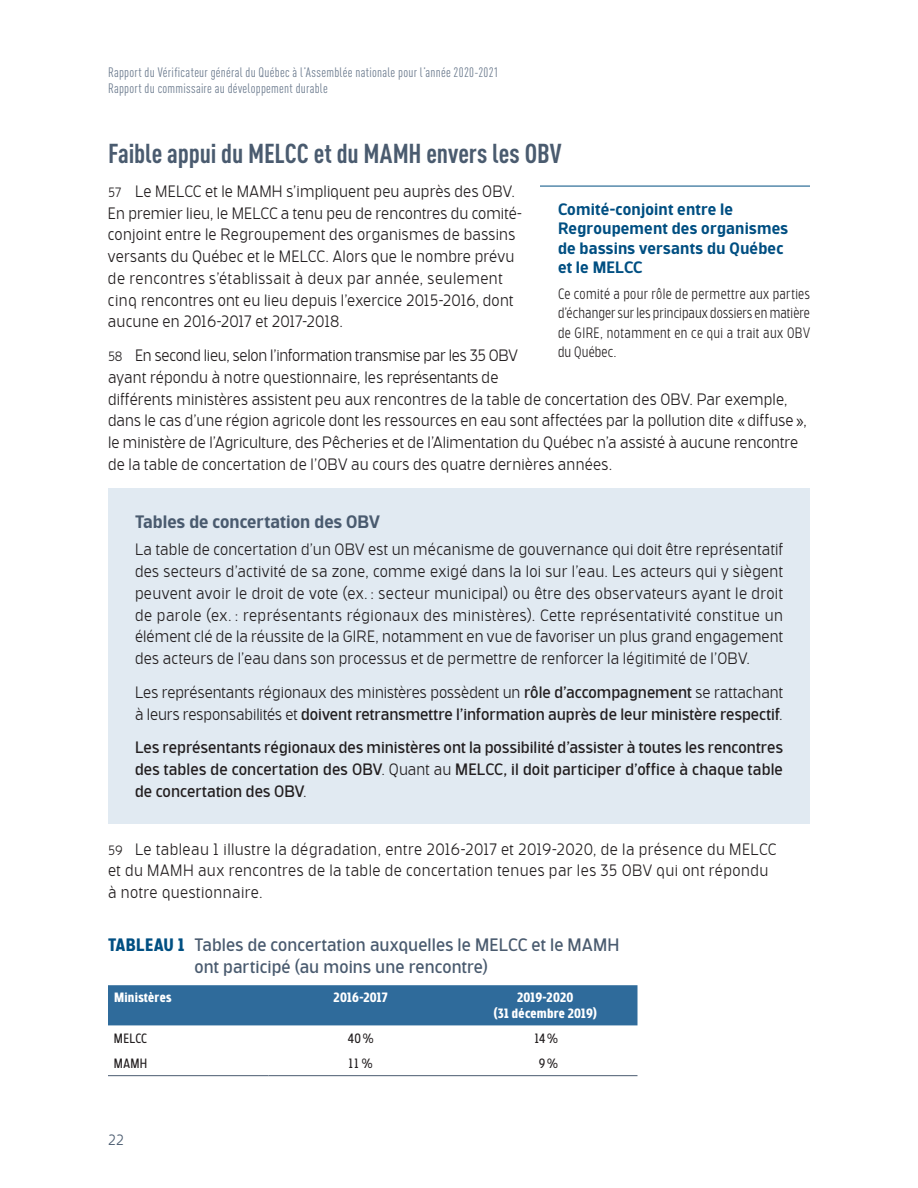
<style>
.page{position:relative;width:918px;height:1188px;background:#fff}
.page>*{position:absolute;margin:0;border:0;box-sizing:border-box;transform-origin:0 0}
.t1{font:700 condensed 27px "DIN Offc";letter-spacing:-.005em;color:#4a5b6f}
.t2{font:18px/22.5px "Bosphorus 50 Normal 53";letter-spacing:.005em;color:#4a5b6f}
.t3{font:500 18px "Bosphorus 50 Normal 54";color:#4a5b6f}
.t4{font:300 16.5px/21.8px "Bosphorus 50 Normal 52";letter-spacing:.01em;color:#231f20}
.t5{font:16.5px/33.8px "Bosphorus 50 Normal 53";color:#231f20}
.t6{font:500 16.5px/19.5px "Bosphorus 50 Normal 54";letter-spacing:.01em;color:#004f82}
.t7{font:300 15px/19.5px "Bosphorus 40 Condensed 42";letter-spacing:.025em;color:#231f20;text-align:justify}
.t8{font:300 15px "Bosphorus 50 Normal 52";color:#4a5b6f}
.t9{font:condensed 13.5px/16.2px "DIN Offc";letter-spacing:.02em;color:#6d7c8f}
.t10{font:700 13.5px/15.8px "Bosphorus 40 Condensed 45";letter-spacing:.015em;color:#fff;text-align:center}
.t11{font:13.5px "Bosphorus 40 Condensed 43";letter-spacing:.02em;color:#231f20}
.s1{font-size:13.5px}
.s2{font-family:"Bosphorus 50 Normal 53";font-weight:400}
.s3{font-family:"Bosphorus 50 Normal 52";font-weight:300}
.s4{font-family:"Bosphorus 40 Condensed 45";font-weight:700;color:#004f82}
</style>
<div class="page">
<div style="left:108px;top:489px;width:702px;height:55px;background:#e1eaf2"></div>
<div style="left:108px;top:531px;width:702px;height:149px;background:#e1eaf2"></div>
<div style="left:108px;top:674px;width:702px;height:62px;background:#e1eaf2"></div>
<div style="left:108px;top:729px;width:702px;height:95px;background:#e1eaf2"></div>
<div style="left:108px;top:985px;width:530px;height:40px;background:#2f6b9b"></div>
<hr style="left:108px;top:1075px;width:160px;height:1px;background:#4a5b6f">
<hr style="left:268px;top:1075px;width:185px;height:1px;background:#4a5b6f">
<hr style="left:453px;top:1075px;width:185px;height:1px;background:#4a5b6f">
<hr style="left:540px;top:186px;width:270px;height:1px;background:#004f82">
<p class="t9" style="left:108px;top:64px;width:392px">Rapport du Vérificateur général du Québec à l’Assemblée nationale pour l’année 2020-2021<br>Rapport du commissaire au développement durable</p>
<h1 class="t1" style="left:108px;top:137px;width:455px">Faible appui du MELCC et du MAMH envers les OBV</h1>
<p class="t4" style="left:108px;top:181px;width:415px"><span class="s1">57</span> Le MELCC et le MAMH s’impliquent peu auprès des OBV.<br>En premier lieu, le MELCC a tenu peu de rencontres du comité&shy;conjoint entre le Regroupement des organismes de bassins versants du Québec et le MELCC. Alors que le nombre prévu de rencontres s’établissait à deux par année, seulement cinq rencontres ont eu lieu depuis l’exercice 2015-2016, dont aucune en 2016-2017 et 2017‑2018.</p>
<p class="t4" style="left:108px;top:345px;width:701px"><span class="s1">58</span> En second lieu, selon l’information transmise par les 35 OBV<br>ayant répondu à notre questionnaire, les représentants de<br>différents ministères assistent peu aux rencontres de la table de concertation des OBV. Par exemple, dans le cas d’une région agricole dont les ressources en eau sont affectées par la pollution dite « diffuse », le ministère de l’Agriculture, des Pêcheries et de l’Alimentation du Québec n’a assisté à aucune rencontre de la table de concertation de l’OBV au cours des quatre dernières années.</p>
<p class="t6" style="left:558px;top:200px;width:232px">Comité-conjoint entre le<br>Regroupement des organismes de bassins versants du Québec et le MELCC</p>
<p class="t7" style="left:558px;top:284px;width:254px">Ce comité a pour rôle de permettre aux parties d’échanger sur les principaux dossiers en matière de GIRE, notamment en ce qui a trait aux OBV du Québec.</p>
<p class="t3" style="left:135px;top:511px;width:246px">Tables de concertation des OBV</p>
<p class="t4" style="left:135px;top:539px;width:650px;text-align:justify">La table de concertation d’un OBV est un mécanisme de gouvernance qui doit être représentatif des secteurs d’activité de sa zone, comme exigé dans la loi sur l’eau. Les acteurs qui y siègent peuvent avoir le droit de vote (ex. : secteur municipal) ou être des observateurs ayant le droit de parole (ex. : représentants régionaux des ministères). Cette représentativité constitue un élément clé de la réussite de la GIRE, notamment en vue de favoriser un plus grand engagement des acteurs de l’eau dans son processus et de permettre de renforcer la légitimité de l’OBV.</p>
<p class="t4" style="left:135px;top:682px;width:649px">Les représentants régionaux des ministères possèdent un <span class="s2">rôle d’accompagnement</span> se rattachant</p>
<p class="t5" style="left:135px;top:698px;width:650px"><span class="s3">à leurs responsabilités et</span> doivent retransmettre l’information auprès de leur ministère respectif<span class="s3">.<br></span>Les représentants régionaux des ministères ont la possibilité d’assister à toutes les rencontres</p>
<p class="t5" style="left:135px;top:759px;width:649px;line-height:21.8px">des tables de concertation des OBV<span class="s3">. Quant au</span> MELCC, il doit participer d’office à chaque table de concertation des OBV<span class="s3">.</span></p>
<p class="t4" style="left:108px;top:839px;width:670px"><span class="s1">59</span> Le tableau 1 illustre la dégradation, entre 2016-2017 et 2019-2020, de la présence du MELCC et du MAMH aux rencontres de la table de concertation tenues par les 35 OBV qui ont répondu à notre questionnaire.</p>
<p class="t2" style="left:195px;top:934px;width:426px;text-indent:-87px"><span class="s4">TABLEAU 1</span> Tables de concertation auxquelles le MELCC et le MAMH ont participé (au moins une rencontre)</p>
<p class="t10" style="left:114px;top:990px;width:59px">Ministères</p>
<p class="t10" style="left:334px;top:990px;width:56px">2016-2017</p>
<p class="t10" style="left:493px;top:990px;width:105px">2019-2020<br>(31 décembre 2019)</p>
<p class="t11" style="left:114px;top:1030px;width:35px">MELCC</p>
<p class="t11" style="left:348px;top:1030px;width:27px">40%</p>
<p class="t11" style="left:535px;top:1030px;width:25px">14%</p>
<p class="t11" style="left:114px;top:1056px;width:35px">MAMH</p>
<p class="t11" style="left:349px;top:1056px;width:26px">11%</p>
<p class="t11" style="left:539px;top:1056px;width:21px">9%</p>
<p class="t8" style="left:108px;top:1131px;width:18px">22</p>
</div>
